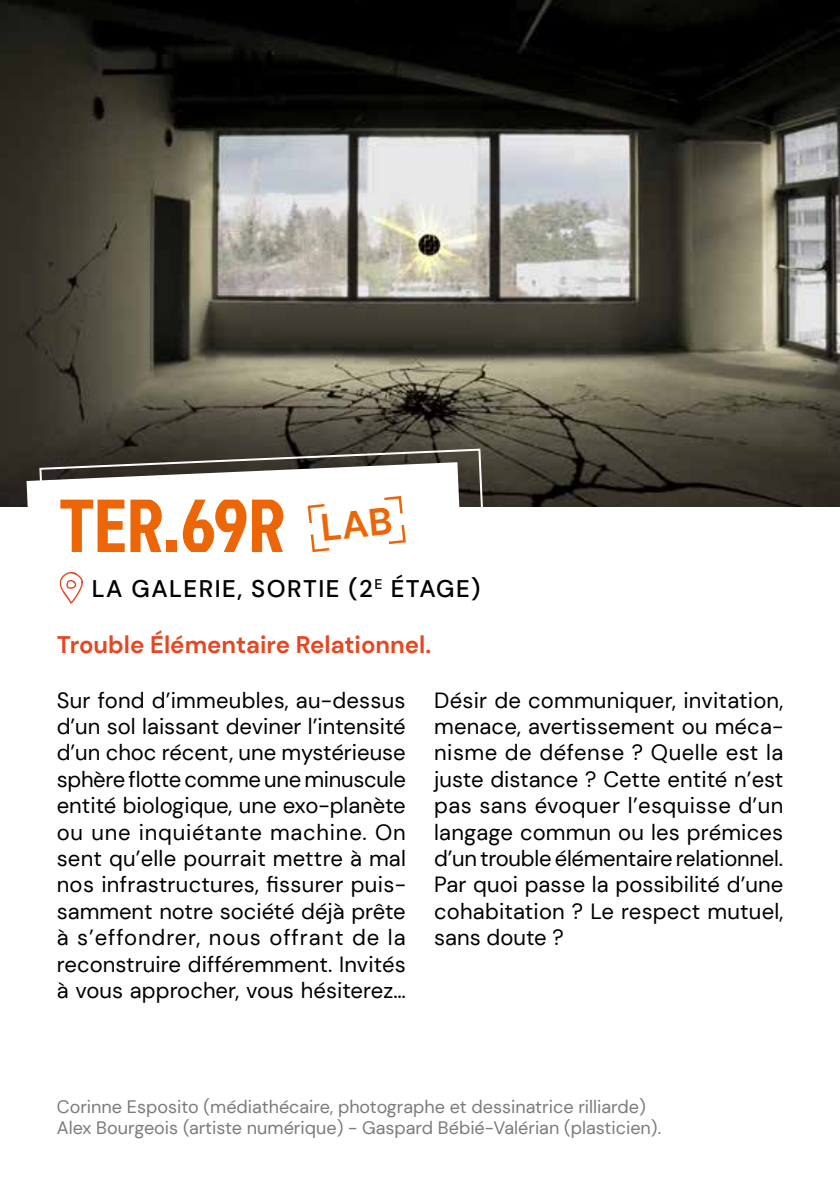
<style>
.page{position:relative;width:840px;height:1191px;background:#fff}
.page>*{position:absolute;margin:0;border:0;box-sizing:border-box;transform-origin:0 0}
.t1{font:74.8px "Jockey";color:#ec6608}
.t2{font:700 24px "DM Sans";color:#e84621}
.t3{font:500 24px "DM Sans";letter-spacing:.06em;color:#000}
.t4{font:22px/26.4px "DM Sans";color:#000;text-align:justify}
.t5{font:18px/21.6px "DM Sans";color:#7c7b7b}
</style>
<div class="page">
<img style="left:0;top:0;width:839px;height:506px">
<svg style="left:27px;top:462px;width:11px;height:45px"></svg>
<svg style="left:38px;top:447px;width:450px;height:60px"></svg>
<svg style="left:59px;top:571px;width:24px;height:33px"></svg>
<svg style="left:306px;top:494px;width:101px;height:59px"></svg>
<h1 class="t1" style="left:60px;top:471px;width:227px">TER.69R</h1>
<p class="t3" style="left:92px;top:573px;width:390px">LA GALERIE, SORTIE (2<sup>E</sup> ÉTAGE)</p>
<p class="t2" style="left:57px;top:630px;width:375px">Trouble Élémentaire Relationnel.</p>
<p class="t4" style="left:57px;top:686px;width:350px">Sur fond d’immeubles, au-dessus d’un sol laissant deviner l’intensité d’un choc récent, une mystérieuse sphère flotte comme une minuscule entité biologique, une exo-planète ou une inquiétante machine. On sent qu’elle pourrait mettre à mal nos infrastructures, fissurer puis&shy;samment notre société déjà prête à s’effondrer, nous offrant de la reconstruire différemment. Invités à vous approcher, vous hésiterez…</p>
<p class="t4" style="left:434px;top:686px;width:350px">Désir de communiquer, invitation, menace, avertissement ou méca&shy;nisme de défense ? Quelle est la juste distance ? Cette entité n’est pas sans évoquer l’esquisse d’un langage commun ou les prémices d’un trouble élémentaire relationnel.<br>Par quoi passe la possibilité d’une cohabitation ? Le respect mutuel, sans doute ?</p>
<p class="t5" style="left:57px;top:1095px;width:605px">Corinne Esposito (médiathécaire, photographe et dessinatrice rilliarde)<br>Alex Bourgeois (artiste numérique) - Gaspard Bébié-Valérian (plasticien).</p>
</div>
